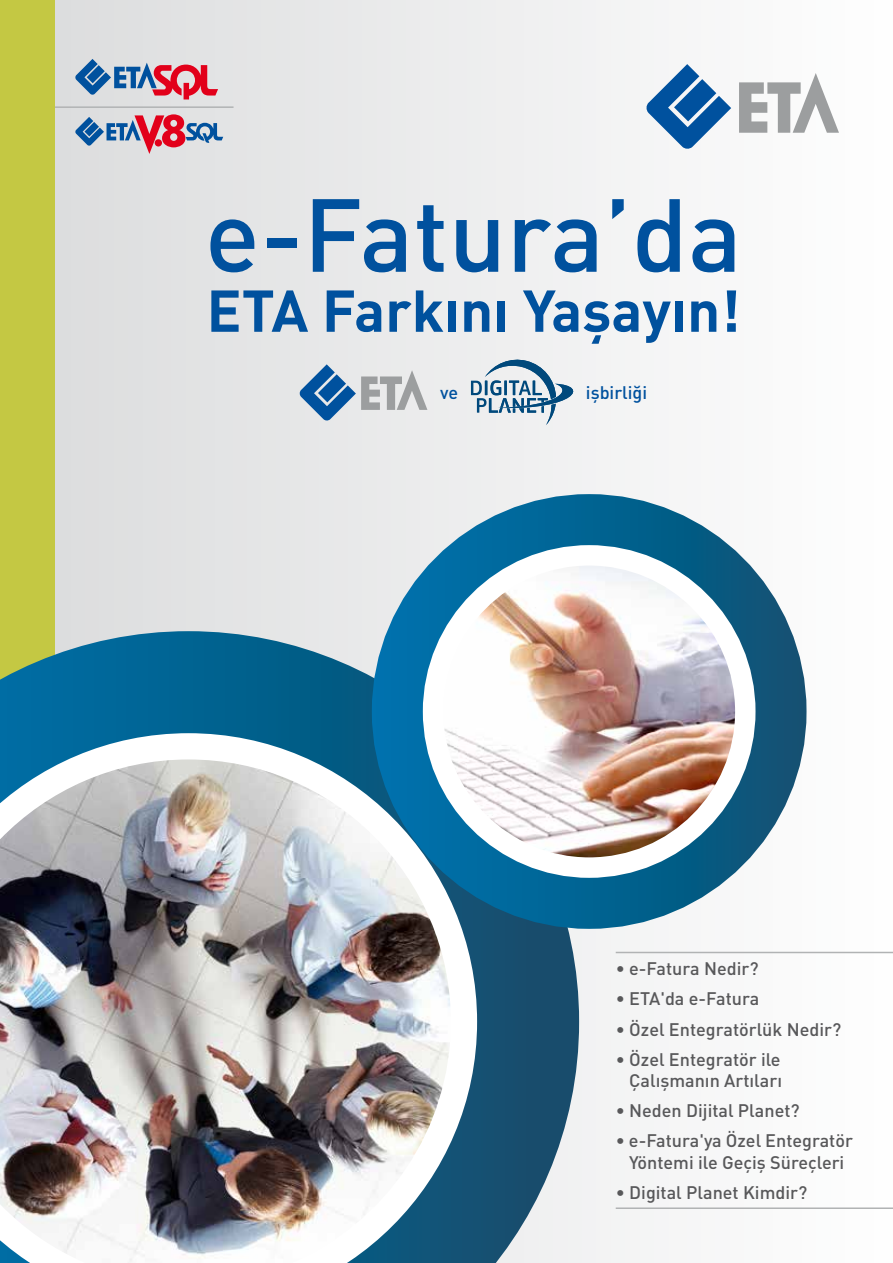
<style>
.page{position:relative;width:893px;height:1263px;background:#fff}
.page>*{position:absolute;margin:0;border:0;box-sizing:border-box;transform-origin:0 0}
.t1{font:500 102px "DIN Pro";color:#00519e}
.t2{font:700 58.05px "DIN Pro";color:#00519e}
.t3{font:500 18px/21.6px "DIN Pro";color:#58585a;text-align:right}
.t4{font:500 18px "DIN Pro";color:#00519e}
</style>
<div class="page">
<div style="left:0;top:0;width:893px;height:1263px;background:linear-gradient(to right,#dadbdb,#fbfcfd)"></div>
<hr style="left:0;top:106px;width:234px;height:2px;background:#b1b3b4">
<svg style="left:75px;top:114px;width:148px;height:40px;background:#b59eb2"></svg>
<svg style="left:75px;top:59px;width:143px;height:40px;background:#b296ac"></svg>
<svg style="left:646px;top:64px;width:85px;height:85px"></svg>
<svg style="left:739px;top:73px;width:100px;height:60px"></svg>
<hr style="left:616px;top:952px;width:277px;height:1px;background:#b1b3b4">
<hr style="left:616px;top:1207px;width:277px;height:2px;background:#b1b3b4">
<div style="left:0;top:0;width:54px;height:1263px;background:#c4c843"></div>
<svg style="left:0;top:631px;width:579px;height:632px"></svg>
<img style="left:0;top:759px;width:451px;height:504px">
<svg style="left:397px;top:520px;width:384px;height:383px"></svg>
<div style="left:372px;top:494px;width:434px;height:435px;border:51px solid #fff;border-radius:50%"></div>
<img style="left:443px;top:565px;width:292px;height:292px;border-radius:146px">
<svg style="left:299px;top:364px;width:128px;height:57px;background:#abbccc"></svg>
<svg style="left:471px;top:357px;width:120px;height:68px"></svg>
<h1 class="t1" style="left:205px;top:166px;width:539px">e-Fatura’da</h1>
<h2 class="t2" style="left:207px;top:271px;width:535px">ETA Farkını Yaşayın!</h2>
<p class="t4" style="left:440px;top:381px;width:19px">ve</p>
<p class="t4" style="left:586px;top:381px;width:63px">işbirliği</p>
<p class="t3" style="left:616px;top:957px;width:144px">• e-Fatura Nedir?</p>
<p class="t3" style="left:616px;top:987px;width:145px">• ETA'da e-Fatura</p>
<p class="t3" style="left:616px;top:1017px;width:227px">• Özel Entegratörlük Nedir?</p>
<p class="t3" style="left:616px;top:1047px;width:168px">• Özel Entegratör ile<br>Çalışmanın Artıları</p>
<p class="t3" style="left:616px;top:1099px;width:185px">• Neden Dijital Planet?</p>
<p class="t3" style="left:616px;top:1129px;width:239px;text-align:center">• e-Fatura'ya Özel Entegratör<br>Yöntemi ile Geçiş Süreçleri</p>
<p class="t3" style="left:616px;top:1181px;width:193px">• Digital Planet Kimdir?</p>
</div>
